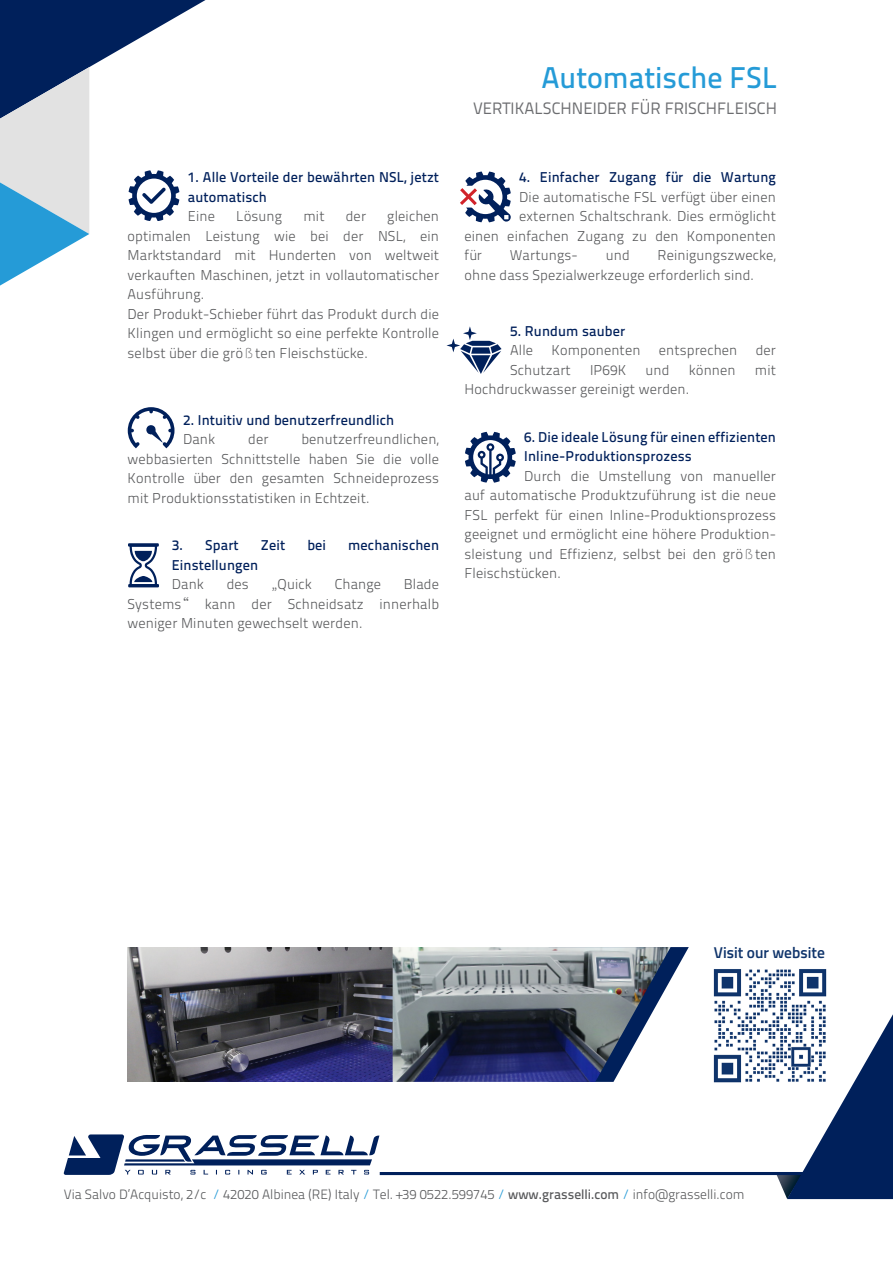
<style>
.page{position:relative;width:893px;height:1263px;background:#fff}
.page>*{position:absolute;margin:0;border:0;box-sizing:border-box;transform-origin:0 0}
.t1{font:30px "Titillium Text 14 L 600 wt";color:#259bd7}
.t2{font:16.5px "Titillium Text 14 L 400 wt";color:#6c6d70}
.t3{font:600 15.75px "Titillium Web";color:#0f346b}
.t4{font:14.25px/19.5px "Titillium Text 14 L 250 wt";letter-spacing:.01em;color:#57585a;text-align:justify}
.t5{font:14.25px/19.5px "Titillium Text 14 L 600 wt";letter-spacing:.01em;color:#00205b}
.t6{font:13.5px "Titillium Text 14 L 250 wt";color:#57585a}
.s1{font-family:"Titillium Text 14 L 250 wt";color:#57585a}
.s2{font-family:"Source Han Sans CN";font-weight:300}
.s3{color:#259bd7}
.s4{font-family:"Titillium Text 14 L 600 wt"}
</style>
<div class="page">
<svg style="left:671px;top:947px;width:18px;height:32px"></svg>
<svg style="left:776px;top:1014px;width:117px;height:185px"></svg>
<hr style="left:380px;top:1172px;width:472px;height:3px;background:#00205b">
<svg style="left:64px;top:1134px;width:315px;height:41px"></svg>
<img style="left:128px;top:947px;width:543px;height:135px">
<svg style="left:465px;top:432px;width:51px;height:51px"></svg>
<svg style="left:128px;top:407px;width:46px;height:41px"></svg>
<svg style="left:460px;top:171px;width:51px;height:51px"></svg>
<svg style="left:446px;top:326px;width:56px;height:48px"></svg>
<hr style="left:128px;top:584px;width:31px;height:3px;background:#00205b">
<svg style="left:128px;top:543px;width:31px;height:4px"></svg>
<svg style="left:130px;top:544px;width:27px;height:40px"></svg>
<svg style="left:0;top:0;width:206px;height:286px"></svg>
<img style="left:713px;top:969px;width:116px;height:113px">
<p class="t1" style="left:541px;top:60px;width:237px">Automatische FSL</p>
<p class="t5" style="left:188px;top:167px;width:253px">1. Alle Vorteile der bewährten NSL, jetzt automatisch</p>
<p class="t4" style="left:188px;top:207px;width:29px">Eine</p>
<p class="t4" style="left:236px;top:207px;width:48px">Lösung</p>
<p class="t4" style="left:303px;top:207px;width:23px">mit</p>
<p class="t4" style="left:346px;top:207px;width:22px">der</p>
<p class="t4" style="left:128px;top:207px;width:313px;text-indent:260px">gleichen optimalen Leistung wie bei der NSL, ein Marktstandard mit Hunderten von weltweit verkauften Maschinen, jetzt in vollautomatischer Ausführung.</p>
<p class="t4" style="left:128px;top:304px;width:313px">Der Produkt-Schieber führt das Produkt durch die Klingen und ermöglicht so eine perfekte Kontrolle selbst über die größten Fleischstücke.</p>
<p class="t5" style="left:183px;top:410px;width:213px">2. Intuitiv und benutzerfreundlich</p>
<p class="t4" style="left:183px;top:430px;width:34px">Dank</p>
<p class="t4" style="left:248px;top:430px;width:22px">der</p>
<p class="t4" style="left:128px;top:430px;width:313px;text-indent:174px">benutzerfreundlichen, webbasierten Schnittstelle haben Sie die volle Kontrolle über den gesamten Schneideprozess mit Produktionsstatistiken in Echtzeit.</p>
<p class="t5" style="left:172px;top:535px;width:68px">3. Spart</p>
<p class="t5" style="left:261px;top:535px;width:26px">Zeit</p>
<p class="t5" style="left:307px;top:535px;width:20px">bei</p>
<p class="t5" style="left:348px;top:535px;width:92px">mechanischen</p>
<p class="t5" style="left:172px;top:555px;width:88px">Einstellungen<br><span class="s1">Dank</span></p>
<p class="t4" style="left:227px;top:575px;width:24px">des</p>
<p class="t4" style="left:272px;top:575px;width:42px"><span class="s2">„</span>Quick</p>
<p class="t4" style="left:335px;top:575px;width:48px">Change</p>
<p class="t4" style="left:128px;top:575px;width:313px;text-indent:276px">Blade Systems<span class="s2">“</span> kann der Schneidsatz innerhalb weniger Minuten gewechselt werden.</p>
<p class="t2" style="left:473px;top:99px;width:305px">VERTIKALSCHNEIDER FÜR FRISCHFLEISCH</p>
<p class="t5" style="left:519px;top:167px;width:258px">4. Einfacher Zugang für die Wartung</p>
<p class="t4" style="left:519px;top:187px;width:258px">Die automatische FSL verfügt über einen</p>
<p class="t4" style="left:519px;top:207px;width:258px">externen Schaltschrank. Dies ermöglicht</p>
<p class="t4" style="left:465px;top:226px;width:313px">einen einfachen Zugang zu den Komponenten</p>
<p class="t4" style="left:465px;top:246px;width:19px">für</p>
<p class="t4" style="left:510px;top:246px;width:70px">Wartungs-</p>
<p class="t4" style="left:606px;top:246px;width:26px">und</p>
<p class="t4" style="left:465px;top:246px;width:313px;text-indent:193px">Reinigungszwecke, ohne dass Spezialwerkzeuge erforderlich sind.</p>
<p class="t5" style="left:510px;top:321px;width:117px">5. Rundum sauber</p>
<p class="t4" style="left:510px;top:341px;width:24px">Alle</p>
<p class="t4" style="left:551px;top:341px;width:91px">Komponenten</p>
<p class="t4" style="left:659px;top:341px;width:80px">entsprechen</p>
<p class="t4" style="left:756px;top:341px;width:22px">der</p>
<p class="t4" style="left:510px;top:360px;width:62px">Schutzart</p>
<p class="t4" style="left:590px;top:360px;width:38px">IP69K</p>
<p class="t4" style="left:645px;top:360px;width:26px">und</p>
<p class="t4" style="left:689px;top:360px;width:48px">können</p>
<p class="t4" style="left:755px;top:360px;width:23px">mit</p>
<p class="t4" style="left:465px;top:380px;width:226px">Hochdruckwasser gereinigt werden.</p>
<p class="t5" style="left:524px;top:427px;width:253px">6. Die ideale Lösung für einen effizienten<br>Inline-Produktionsprozess</p>
<p class="t4" style="left:465px;top:466px;width:313px;text-indent:60px">Durch die Umstellung von manueller auf automatische Produktzuführung ist die neue FSL perfekt für einen Inline-Produktionsprozess geeignet und ermöglicht eine höhere Produktion&shy;sleistung und Effizienz, selbst bei den größten Fleischstücken.</p>
<p class="t3" style="left:714px;top:940px;width:112px">Visit our website</p>
<p class="t6" style="left:64px;top:1186px;width:682px">Via Salvo D’Acquisto, 2/c <span class="s3">/</span> 42020 Albinea (RE) Italy <span class="s3">/</span> Tel. +39 0522.599745 <span class="s3">/</span> <span class="s4">www.grasselli.com</span> <span class="s3">/</span> info@grasselli.com</p>
</div>
